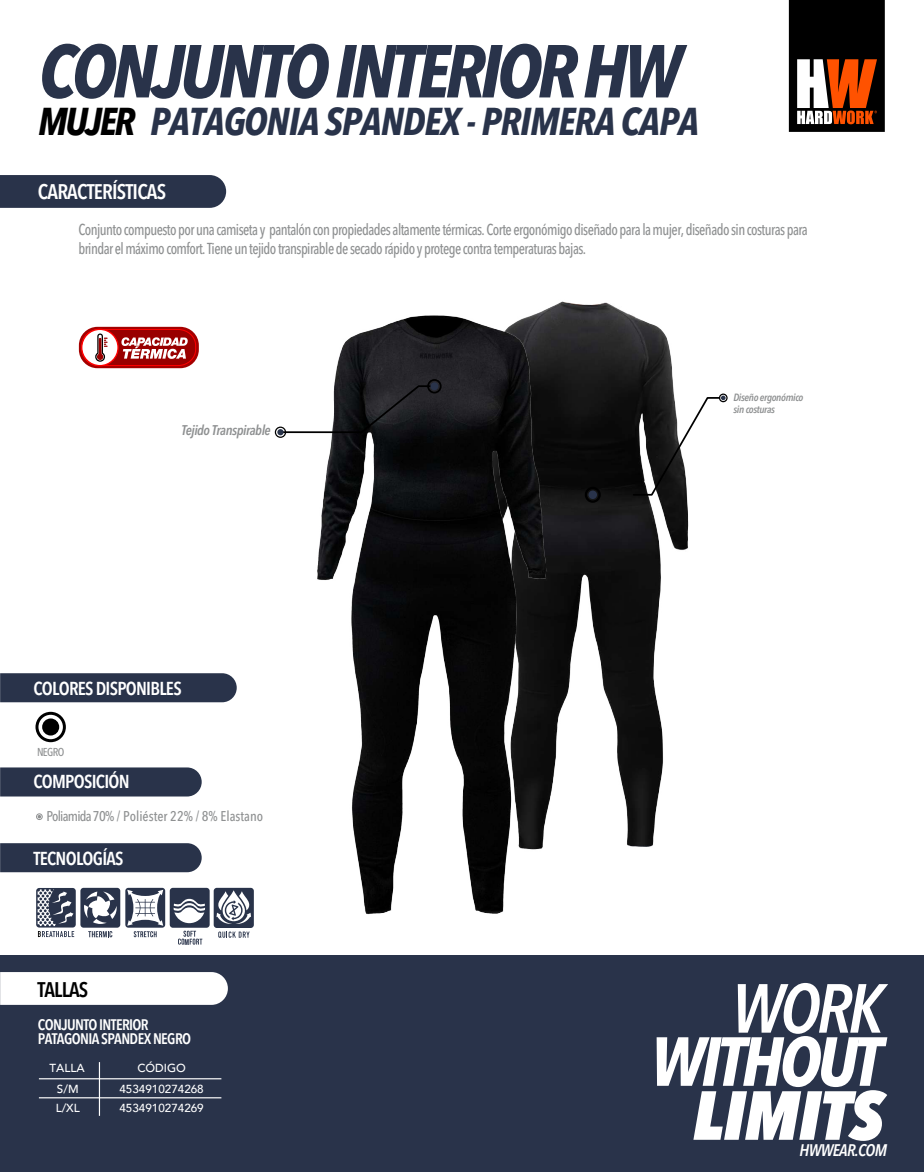
<style>
.page{position:relative;width:924px;height:1172px;background:#fff}
.page>*{position:absolute;margin:0;border:0;box-sizing:border-box;transform-origin:0 0}
.t1{font:italic 700 condensed 74.02px "Avenir Next LT Pro";letter-spacing:-.06em;color:#29334a}
.t2{font:italic 700 condensed 68.51px "Avenir Next LT Pro";letter-spacing:-.05em;color:#fff}
.t3{font:italic 800 condensed 68.51px "Avenir Next LT Pro";letter-spacing:-.01em;color:#fff}
.t4{font:italic 600 condensed 68.51px "Avenir Next LT Pro";color:#fff}
.t5{font:italic 700 condensed 38.41px "Avenir Next LT Pro";letter-spacing:-.025em;color:#29334a}
.t6{font:600 condensed 21px "Avenir Next LT Pro";letter-spacing:-.04em;color:#fff}
.t7{font:600 condensed 21px "Avenir Next LT Pro";letter-spacing:-.04em;color:#000}
.t8{font:600 condensed 18.55px "Avenir Next LT Pro";letter-spacing:-.04em;color:#fff}
.t9{font:italic 600 condensed 16.62px "Avenir Next LT Pro";letter-spacing:-.04em;color:#fff}
.t10{font:500 condensed 15.75px/18.9px "Avenir Next LT Pro";letter-spacing:-.04em;color:#8e9091;scale:.91 1}
.t11{font:600 condensed 15.14px/14.6px "Avenir Next LT Pro";letter-spacing:-.04em;color:#fff}
.t12{font:500 condensed 14px "Avenir Next LT Pro";color:#8e9091}
.t13{font:italic 600 condensed 13.91px "Avenir Next LT Pro";letter-spacing:-.035em;color:#8e9091}
.t14{font:500 11.64px/20.9px "Avenir";color:#fff;text-align:center}
.t15{font:500 condensed 11.38px "Avenir Next LT Pro";letter-spacing:-.05em;color:#8e9091}
.t16{font:italic 600 condensed 10.41px/12.5px "Avenir Next LT Pro";letter-spacing:-.035em;color:#8e9091}
.t17{font:700 condensed 8.31px "Avenir Next LT Pro";color:#29334a;scale:.75 1}
.s1{color:#000}
</style>
<div class="page">
<div style="left:0;top:955px;width:923px;height:216px;background:#29334a"></div>
<img style="left:157px;top:190px;width:532px;height:755px">
<svg style="left:0;top:175px;width:226px;height:33px;background:#2d374d"></svg>
<svg style="left:788px;top:0;width:96px;height:132px;background:#533628"></svg>
<svg style="left:35px;top:711px;width:31px;height:31px"></svg>
<div style="left:42px;top:718px;width:17px;height:17px;background:#000;border-radius:50%"></div>
<div style="left:36px;top:813px;width:7px;height:7px;border:1px solid #8e9091;border-radius:50%"></div>
<div style="left:0;top:673px;width:237px;height:29px;background:#29334a"></div>
<div style="left:0;top:767px;width:202px;height:29px;background:#29334a"></div>
<div style="left:0;top:843px;width:202px;height:29px;background:#29334a"></div>
<div style="left:0;top:972px;width:228px;height:32px;background:#fff"></div>
<hr style="left:39px;top:1078px;width:182px;height:1px;background:#fff">
<hr style="left:39px;top:1097px;width:182px;height:1px;background:#fff">
<hr style="left:99px;top:1062px;width:1px;height:53px;background:#fff">
<div style="left:718px;top:393px;width:9px;height:9px;border:1px solid #000;border-radius:50%"></div>
<svg style="left:631px;top:395px;width:94px;height:101px"></svg>
<div style="left:584px;top:487px;width:16px;height:16px;border:2px solid #000;border-radius:50%"></div>
<div style="left:588px;top:490px;width:8px;height:9px;background:#29334a;border-radius:50%"></div>
<svg style="left:178px;top:930px;width:24px;height:14px"></svg>
<div style="left:170px;top:887px;width:39px;height:40px;background:#29334a;border-radius:3px"></div>
<svg style="left:173px;top:898px;width:32px;height:25px"></svg>
<div style="left:80px;top:887px;width:40px;height:40px;background:#29334a;border-radius:3px"></div>
<svg style="left:84px;top:891px;width:33px;height:33px"></svg>
<svg style="left:88px;top:931px;width:24px;height:6px"></svg>
<div style="left:125px;top:887px;width:40px;height:40px;background:#29334a;border-radius:3px"></div>
<svg style="left:127px;top:889px;width:36px;height:36px"></svg>
<svg style="left:134px;top:931px;width:23px;height:6px"></svg>
<div style="left:275px;top:426px;width:11px;height:12px;border:1px solid #000;border-radius:50%"></div>
<svg style="left:277px;top:384px;width:155px;height:51px"></svg>
<div style="left:427px;top:379px;width:14px;height:14px;border:2px solid #000;border-radius:50%"></div>
<div style="left:430px;top:382px;width:8px;height:8px;background:#29334a;border-radius:50%"></div>
<div style="left:36px;top:888px;width:40px;height:39px;background:linear-gradient(to bottom,#29334a,#29334a);border-radius:3px"></div>
<svg style="left:38px;top:889px;width:36px;height:48px"></svg>
<svg style="left:218px;top:931px;width:31px;height:6px"></svg>
<div style="left:213px;top:887px;width:41px;height:41px;background:#29334a;border-radius:3px"></div>
<svg style="left:216px;top:890px;width:35px;height:33px"></svg>
<svg style="left:79px;top:327px;width:120px;height:41px"></svg>
<h1 class="t1" style="left:39px;top:26px;width:644px">CONJUNTO INTERIOR HW</h1>
<h3 class="t5" style="left:38px;top:98px;width:662px"><span class="s1">MUJER</span> PATAGONIA SPANDEX - PRIMERA CAPA</h3>
<h3 class="t6" style="left:38px;top:179px;width:130px">CARACTERÍSTICAS</h3>
<p class="t10" style="left:78px;top:219px;width:802px">Conjunto compuesto por una camiseta y pantalón con propiedades altamente térmicas. Corte ergonómigo diseñado para la mujer, diseñado sin costuras para brindar el máximo comfort. Tiene un tejido transpirable de secado rápido y protege contra temperaturas bajas.</p>
<p class="t13" style="left:181px;top:422px;width:91px">Tejido Transpirable</p>
<p class="t8" style="left:33px;top:677px;width:150px">COLORES DISPONIBLES</p>
<p class="t15" style="left:37px;top:745px;width:29px">NEGRO</p>
<p class="t8" style="left:33px;top:770px;width:98px">COMPOSICIÓN</p>
<p class="t12" style="left:47px;top:807px;width:218px">Poliamida 70% / Poliéster 22% / 8% Elastano</p>
<p class="t8" style="left:33px;top:846px;width:92px">TECNOLOGÍAS</p>
<h3 class="t7" style="left:37px;top:976px;width:53px">TALLAS</h3>
<p class="t17" style="left:184px;top:936px;width:8px">M</p>
<p class="t11" style="left:38px;top:1017px;width:155px">CONJUNTO INTERIOR<br>PATAGONIA SPANDEX NEGRO</p>
<p class="t14" style="left:50px;top:1057px;width:37px">TALLA<br>S/M</p>
<p class="t14" style="left:56px;top:1096px;width:26px">L/XL</p>
<p class="t14" style="left:119px;top:1057px;width:86px">CÓDIGO<br>4534910274268</p>
<p class="t14" style="left:119px;top:1096px;width:86px">4534910274269</p>
<p class="t16" style="left:733px;top:391px;width:71px">Diseño ergonómico sin costuras</p>
<h2 class="t4" style="left:731px;top:967px;width:154px">WORK</h2>
<h2 class="t2" style="left:650px;top:1019px;width:233px">WITHOUT</h2>
<h2 class="t3" style="left:692px;top:1072px;width:192px">LIMITS</h2>
<p class="t9" style="left:799px;top:1139px;width:89px">HWWEAR.COM</p>
</div>
